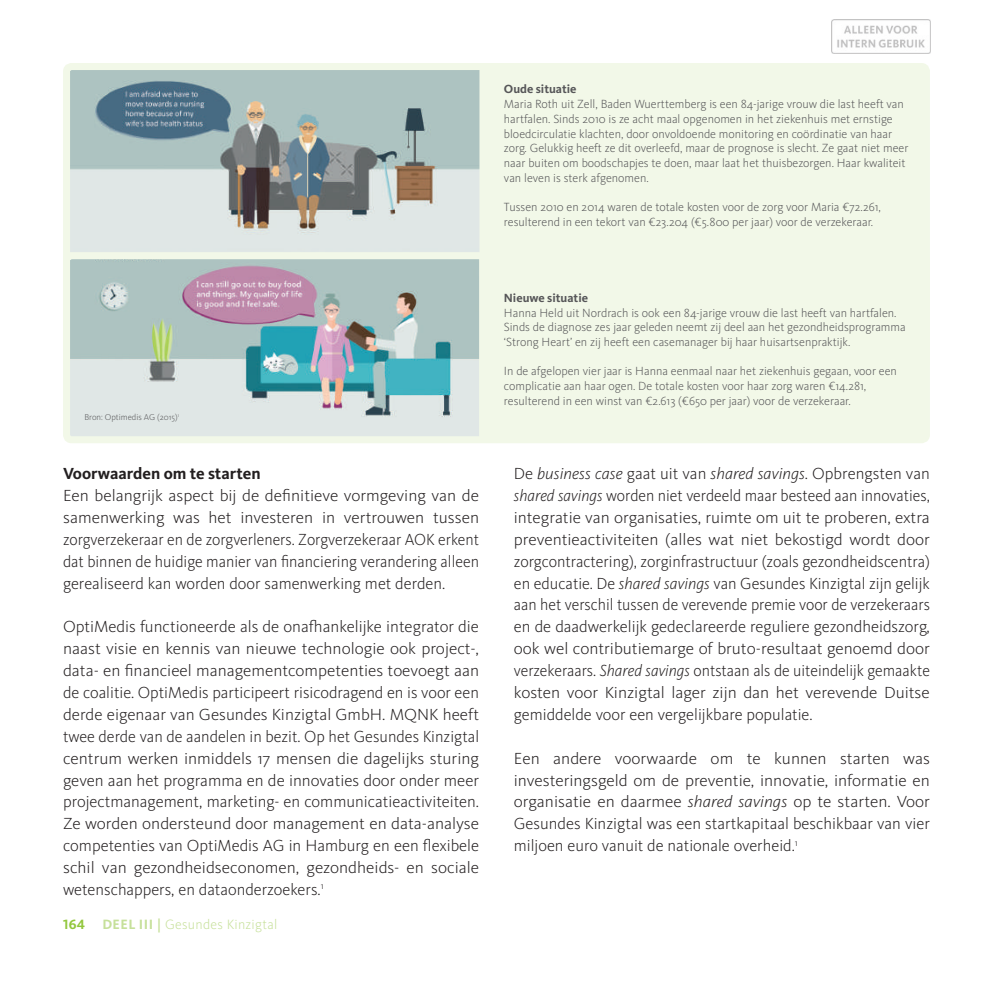
<style>
.page{position:relative;width:993px;height:993px;background:#fff}
.page>*{position:absolute;margin:0;border:0;box-sizing:border-box;transform-origin:0 0}
.t1{font:300 16.62px/21.9px "Kievit OT";color:#231f20;text-align:justify}
.t2{font:300 16.62px/21.9px "Kievit OT";color:#231f20;text-align:justify;scale:1.05 1}
.t3{font:700 16.62px "Kievit OT";color:#231f20}
.t4{font:300 14px "Kievit OT";letter-spacing:.02em;color:#c6e09a}
.t5{font:300 12.25px/14.7px "Kievit OT";color:#565658}
.t6{font:700 12.25px "Kievit OT";color:#565658}
.t7{font:300 8.75px "Kievit OT";color:#565658}
.s1{font-weight:700;color:#92c73d}
.s2{font-weight:700}
.s3{font-weight:500}
.s4{font-style:italic}
</style>
<div class="page">
<div style="left:66px;top:66px;width:860px;height:300px;background:#f2f8e8;border-radius:5px"></div>
<img style="left:71px;top:71px;width:408px;height:181px">
<div style="left:63px;top:63px;width:866px;height:306px;border:7px solid #f2f8e8;border-radius:5px"></div>
<div style="left:66px;top:255px;width:860px;height:184px;background:#f2f8e8;border-radius:5px"></div>
<img style="left:71px;top:260px;width:408px;height:175px">
<div style="left:63px;top:252px;width:866px;height:191px;border:7px solid #f2f8e8;border-radius:5px"></div>
<img style="left:831px;top:20px;width:99px;height:33px">
<p class="t6" style="left:504px;top:82px;width:74px">Oude situatie</p>
<p class="t5" style="left:504px;top:97px;width:406px">Maria Roth uit Zell, Baden Wuerttemberg is een 84-jarige vrouw die last heeft van hartfalen. Sinds 2010 is ze acht maal opgenomen in het ziekenhuis met ernstige bloedcirculatie klachten, door onvoldoende monitoring en coördinatie van haar zorg. Gelukkig heeft ze dit overleefd, maar de prognose is slecht. Ze gaat niet meer naar buiten om boodschapjes te doen, maar laat het thuisbezorgen. Haar kwaliteit van leven is sterk afgenomen.</p>
<p class="t5" style="left:504px;top:200px;width:378px">Tussen 2010 en 2014 waren de totale kosten voor de zorg voor Maria €72.261, resulterend in een tekort van €23.204 (€5.800 per jaar) voor de verzekeraar.</p>
<p class="t7" style="left:84px;top:412px;width:96px">Bron: Optimedis AG (2015)<sup>1</sup></p>
<p class="t3" style="left:63px;top:463px;width:199px">Voorwaarden om te starten</p>
<p class="t2" style="left:63px;top:484px;width:397px">Een belangrijk aspect bij de definitieve vormgeving van de samenwerking was het investeren in vertrouwen tussen zorgverzekeraar en de zorgverleners. Zorgverzekeraar AOK erkent dat binnen de huidige manier van financiering verandering alleen gerealiseerd kan worden door samenwerking met derden.</p>
<p class="t1" style="left:63px;top:616px;width:417px">OptiMedis functioneerde als de onafhankelijke integrator die naast visie en kennis van nieuwe technologie ook project-, data- en financieel managementcompetenties toevoegt aan de coalitie. OptiMedis participeert risicodragend en is voor een derde eigenaar van Gesundes Kinzigtal GmbH. MQNK heeft twee derde van de aandelen in bezit. Op het Gesundes Kinzigtal centrum werken inmiddels 17 mensen die dagelijks sturing geven aan het programma en de innovaties door onder meer projectmanagement, marketing- en communicatieactiviteiten.<br>Ze worden ondersteund door management en data-analyse competenties van OptiMedis AG in Hamburg en een flexibele schil van gezondheidseconomen, gezondheids- en sociale wetenschappers, en dataonderzoekers.<sup>1</sup></p>
<p class="t4" style="left:63px;top:916px;width:216px"><span class="s1">164</span> <span class="s2">DEEL III</span> <span class="s3">|</span> Gesundes Kinzigtal</p>
<p class="t6" style="left:504px;top:290px;width:86px">Nieuwe situatie</p>
<p class="t5" style="left:504px;top:305px;width:403px">Hanna Held uit Nordrach is ook een 84-jarige vrouw die last heeft van hartfalen.<br>Sinds de diagnose zes jaar geleden neemt zij deel aan het gezondheidsprogramma ‘Strong Heart’ en zij heeft een casemanager bij haar huisartsenpraktijk.</p>
<p class="t5" style="left:504px;top:364px;width:394px">In de afgelopen vier jaar is Hanna eenmaal naar het ziekenhuis gegaan, voor een complicatie aan haar ogen. De totale kosten voor haar zorg waren €14.281, resulterend in een winst van €2.613 (€650 per jaar) voor de verzekeraar.</p>
<p class="t1" style="left:513px;top:462px;width:417px">De <span class="s4">business case</span> gaat uit van <span class="s4">shared savings</span>. Opbrengsten van <span class="s4">shared savings</span> worden niet verdeeld maar besteed aan innovaties, integratie van organisaties, ruimte om uit te proberen, extra preventieactiviteiten (alles wat niet bekostigd wordt door zorgcontractering), zorginfrastructuur (zoals gezondheidscentra) en educatie. De <span class="s4">shared savings</span> van Gesundes Kinzigtal zijn gelijk aan het verschil tussen de verevende premie voor de verzekeraars en de daadwerkelijk gedeclareerde reguliere gezondheidszorg, ook wel contributiemarge of bruto-resultaat genoemd door verzekeraars. <span class="s4">Shared savings</span> ontstaan als de uiteindelijk gemaakte kosten voor Kinzigtal lager zijn dan het verevende Duitse gemiddelde voor een vergelijkbare populatie.</p>
<p class="t2" style="left:513px;top:747px;width:397px">Een andere voorwaarde om te kunnen starten was investeringsgeld om de preventie, innovatie, informatie en organisatie en daarmee <span class="s4">shared savings</span> op te starten. Voor Gesundes Kinzigtal was een startkapitaal beschikbaar van vier miljoen euro vanuit de nationale overheid.<sup>1</sup></p>
</div>
